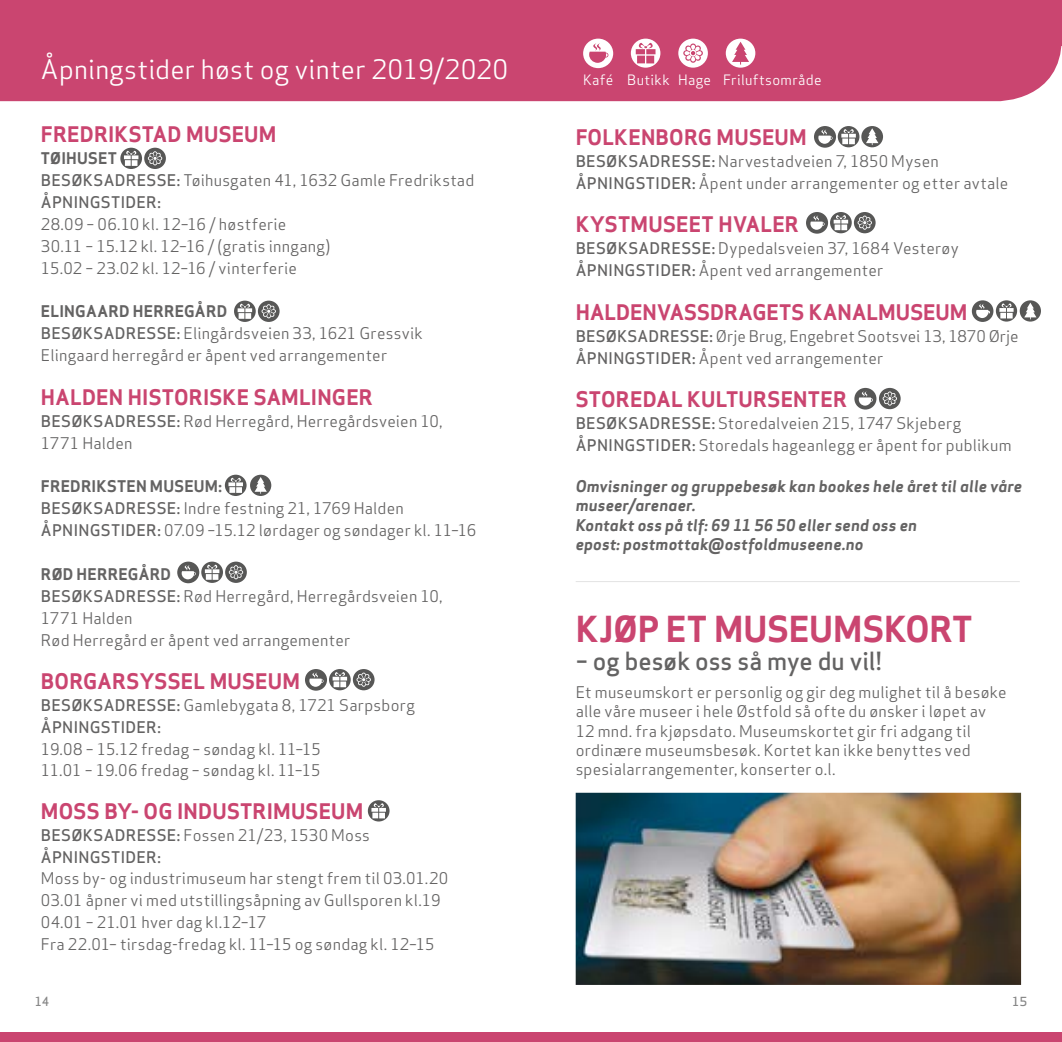
<style>
.page{position:relative;width:1062px;height:1042px;background:#fff}
.page>*{position:absolute;margin:0;border:0;box-sizing:border-box;transform-origin:0 0}
.t1{font:700 35px "Apex Sans";color:#ca4570}
.t2{font:26.25px "Apex Sans";letter-spacing:.01em;color:#fff}
.t3{font:500 24.5px "Apex Sans";color:#646363}
.t4{font:700 21px "Apex Sans";letter-spacing:.01em;color:#ca4570}
.t5{font:15.75px/21.9px "Apex Sans";letter-spacing:.015em;color:#646363}
.t6{font:italic 700 15.75px/19.2px "Apex Sans";letter-spacing:.01em;color:#646363}
.t7{font:500 15.75px/21.9px "Apex Sans";letter-spacing:.01em;color:#646363}
.t8{font:14px "Apex Sans";letter-spacing:.02em;color:#fff}
.t9{font:500 12.25px "Apex Sans";color:#878787}
.s1{font-weight:700}
.s2{font-weight:500}
.s3{font-weight:400}
</style>
<div class="page">
<div style="left:0;top:0;width:1061px;height:101px;background:#ca4570"></div>
<div style="left:1041px;top:0;width:21px;height:46px;background:#ca4570"></div>
<svg style="left:971px;top:300px;width:70px;height:22px"></svg>
<svg style="left:631px;top:39px;width:29px;height:29px"></svg>
<svg style="left:583px;top:39px;width:30px;height:29px"></svg>
<svg style="left:725px;top:39px;width:30px;height:29px"></svg>
<svg style="left:678px;top:39px;width:30px;height:29px"></svg>
<svg style="left:814px;top:126px;width:69px;height:22px"></svg>
<svg style="left:368px;top:800px;width:21px;height:21px"></svg>
<svg style="left:806px;top:212px;width:69px;height:22px"></svg>
<svg style="left:225px;top:475px;width:46px;height:21px"></svg>
<svg style="left:177px;top:561px;width:70px;height:22px"></svg>
<svg style="left:234px;top:301px;width:45px;height:21px"></svg>
<svg style="left:120px;top:148px;width:46px;height:21px"></svg>
<svg style="left:305px;top:669px;width:69px;height:22px"></svg>
<svg style="left:854px;top:388px;width:46px;height:21px"></svg>
<div style="left:0;top:1032px;width:1062px;height:10px;background:#ca4570"></div>
<img style="left:575px;top:793px;width:446px;height:192px">
<hr style="left:575px;top:581px;width:444px;height:1px;background:#e3e3e3">
<h2 class="t2" style="left:41px;top:48px;width:469px">Åpningstider høst og vinter 2019/2020</h2>
<h3 class="t4" style="left:41px;top:121px;width:237px">FREDRIKSTAD MUSEUM</h3>
<p class="t5" style="left:41px;top:146px;width:435px"><span class="s1">TØIHUSET<br></span><span class="s2">BESØKSADRESSE:</span> Tøihusgaten 41, 1632 Gamle Fredrikstad<br><span class="s2">ÅPNINGSTIDER:</span></p>
<p class="t5" style="left:41px;top:212px;width:291px">28.09 – 06.10 kl. 12–16 / høstferie<br>30.11 – 15.12 kl. 12–16 / (gratis inngang)<br>15.02 – 23.02 kl. 12–16 / vinterferie</p>
<p class="t5" style="left:41px;top:299px;width:383px"><span class="s1">ELINGAARD HERREGÅRD<br></span><span class="s2">BESØKSADRESSE:</span> Elingårdsveien 33, 1621 Gressvik<br>Elingaard herregård er åpent ved arrangementer</p>
<h3 class="t4" style="left:41px;top:383px;width:333px">HALDEN HISTORISKE SAMLINGER</h3>
<p class="t5" style="left:41px;top:408px;width:403px"><span class="s2">BESØKSADRESSE:</span> Rød Herregård, Herregårdsveien 10,<br>1771 Halden</p>
<p class="t5" style="left:41px;top:474px;width:437px"><span class="s1">FREDRIKSTEN MUSEUM:<br></span><span class="s2">BESØKSADRESSE:</span> Indre festning 21, 1769 Halden<br><span class="s2">ÅPNINGSTIDER:</span> 07.09 –15.12 lørdager og søndager kl. 11–16</p>
<p class="t5" style="left:41px;top:562px;width:403px"><span class="s1">RØD HERREGÅRD<br></span><span class="s2">BESØKSADRESSE:</span> Rød Herregård, Herregårdsveien 10,<br>1771 Halden<br>Rød Herregård er åpent ved arrangementer</p>
<h3 class="t4" style="left:41px;top:668px;width:261px">BORGARSYSSEL MUSEUM</h3>
<p class="t7" style="left:41px;top:692px;width:375px">BESØKSADRESSE: <span class="s3">Gamlebygata 8, 1721 Sarpsborg<br></span>ÅPNINGSTIDER:</p>
<p class="t5" style="left:41px;top:737px;width:282px;line-height:21px">19.08 – 15.12 fredag – søndag kl. 11–15<br>11.01 – 19.06 fredag – søndag kl. 11–15</p>
<h3 class="t4" style="left:41px;top:797px;width:324px">MOSS BY- OG INDUSTRIMUSEUM</h3>
<p class="t7" style="left:41px;top:822px;width:330px">BESØKSADRESSE: <span class="s3">Fossen 21/23, 1530 Moss<br></span>ÅPNINGSTIDER:</p>
<p class="t5" style="left:41px;top:866px;width:409px">Moss by- og industrimuseum har stengt frem til 03.01.20<br>03.01 åpner vi med utstillingsåpning av Gullsporen kl.19<br>04.01 – 21.01 hver dag kl.12–17<br>Fra 22.01– tirsdag-fredag kl. 11–15 og søndag kl. 12–15</p>
<p class="t8" style="left:583px;top:69px;width:240px">Kafé Butikk Hage Friluftsområde</p>
<h3 class="t4" style="left:575px;top:123px;width:233px">FOLKENBORG MUSEUM</h3>
<p class="t5" style="left:575px;top:148px;width:434px"><span class="s2">BESØKSADRESSE:</span> Narvestadveien 7, 1850 Mysen<br><span class="s2">ÅPNINGSTIDER:</span> Åpent under arrangementer og etter avtale</p>
<h3 class="t4" style="left:575px;top:211px;width:224px">KYSTMUSEET HVALER</h3>
<p class="t5" style="left:575px;top:236px;width:384px"><span class="s2">BESØKSADRESSE:</span> Dypedalsveien 37, 1684 Vesterøy<br><span class="s2">ÅPNINGSTIDER:</span> Åpent ved arrangementer</p>
<h3 class="t4" style="left:575px;top:298px;width:393px">HALDENVASSDRAGETS KANALMUSEUM</h3>
<p class="t5" style="left:575px;top:323px;width:444px"><span class="s2">BESØKSADRESSE:</span> Ørje Brug, Engebret Sootsvei 13, 1870 Ørje<br><span class="s2">ÅPNINGSTIDER:</span> Åpent ved arrangementer</p>
<h3 class="t4" style="left:575px;top:386px;width:272px">STOREDAL KULTURSENTER</h3>
<p class="t5" style="left:575px;top:411px;width:437px"><span class="s2">BESØKSADRESSE:</span> Storedalveien 215, 1747 Skjeberg<br><span class="s2">ÅPNINGSTIDER:</span> Storedals hageanlegg er åpent for publikum</p>
<p class="t6" style="left:575px;top:477px;width:448px">Omvisninger og gruppebesøk kan bookes hele året til alle våre museer/arenaer.<br>Kontakt oss på tlf: 69 11 56 50 eller send oss en<br>epost: postmottak@ostfoldmuseene.no</p>
<h1 class="t1" style="left:575px;top:606px;width:398px">KJØP ET MUSEUMSKORT</h1>
<h3 class="t3" style="left:575px;top:639px;width:307px">– og besøk oss så mye du vil!</h3>
<p class="t5" style="left:575px;top:681px;width:432px;line-height:19.2px">Et museumskort er personlig og gir deg mulighet til å besøke alle våre museer i hele Østfold så ofte du ønsker i løpet av 12 mnd. fra kjøpsdato. Museumskortet gir fri adgang til ordinære museumsbesøk. Kortet kan ikke benyttes ved spesialarrangementer, konserter o.l.</p>
<p class="t9" style="left:35px;top:990px;width:16px">14</p>
<p class="t9" style="left:1012px;top:990px;width:16px">15</p>
</div>
